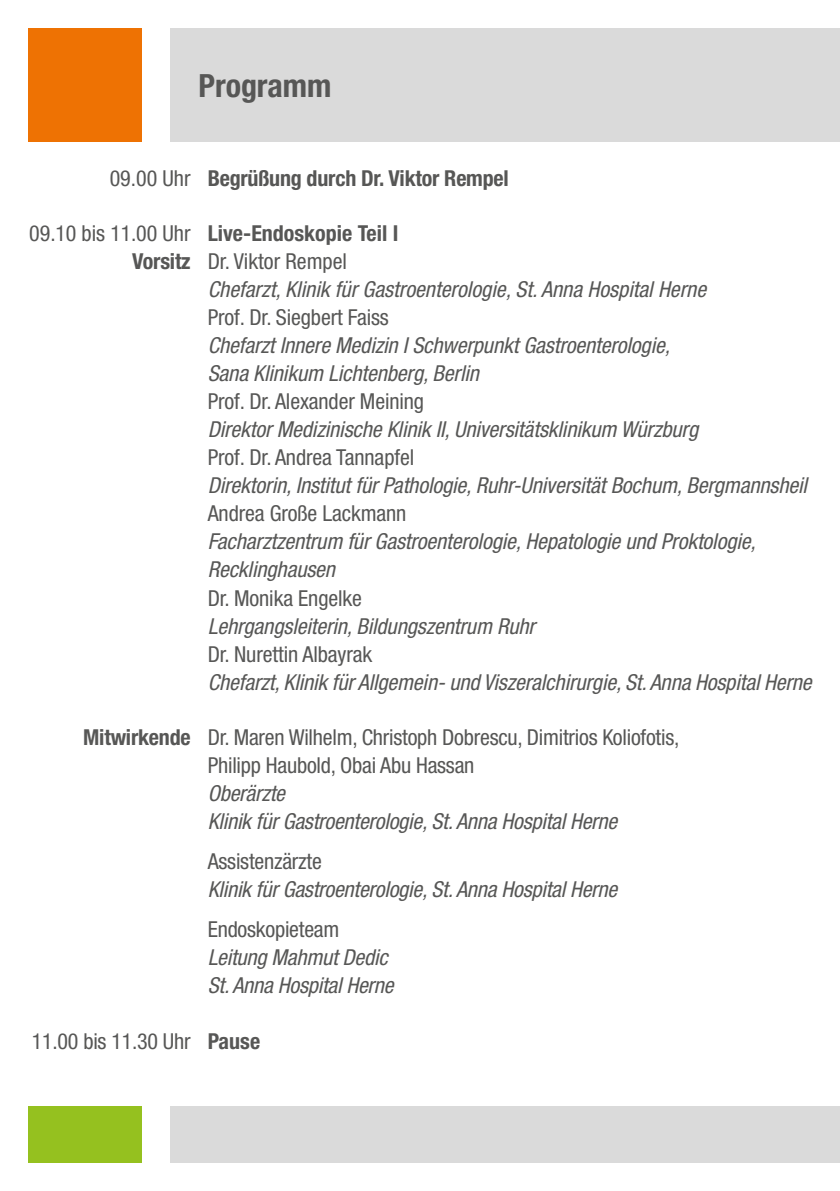
<style>
.page{position:relative;width:840px;height:1191px;background:#fff}
.page>*{position:absolute;margin:0;border:0;box-sizing:border-box;transform-origin:0 0}
.t1{font:700 condensed 32px "Helvetica Neue LT Std";letter-spacing:-.005em;color:#575756}
.t2{font:italic condensed 22px/28px "Helvetica Neue LT Std";letter-spacing:-.005em;color:#575756}
.t3{font:condensed 22px/28px "Helvetica Neue LT Std";letter-spacing:-.005em;color:#575756}
.t4{font:700 condensed 22px "Helvetica Neue LT Std";letter-spacing:-.01em;color:#575756}
.s1{font-weight:400}
.s2{font-weight:700}
</style>
<div class="page">
<div style="left:28px;top:28px;width:114px;height:114px;background:#ee7203"></div>
<div style="left:170px;top:28px;width:669px;height:114px;background:#dadada"></div>
<div style="left:28px;top:1106px;width:114px;height:56px;background:#95c11f"></div>
<div style="left:170px;top:1106px;width:669px;height:56px;background:#dadada"></div>
<h1 class="t1" style="left:198px;top:66px;width:134px">Programm</h1>
<p class="t4" style="left:110px;top:165px;width:400px"><span class="s1">09.00 Uhr</span> Begrüßung durch Dr. Viktor Rempel</p>
<p class="t3" style="left:29px;top:219px;width:163px">09.10 bis 11.00 Uhr</p>
<p class="t4" style="left:132px;top:248px;width:60px">Vorsitz</p>
<p class="t4" style="left:207px;top:220px;width:192px">Live-Endoskopie Teil I</p>
<p class="t3" style="left:207px;top:247px;width:141px">Dr. Viktor Rempel</p>
<p class="t2" style="left:207px;top:276px;width:499px">Chefarzt, Klinik für Gastroenterologie, St. Anna Hospital Herne</p>
<p class="t3" style="left:207px;top:303px;width:183px">Prof. Dr. Siegbert Faiss</p>
<p class="t2" style="left:207px;top:332px;width:463px">Chefarzt Innere Medizin I Schwerpunkt Gastroenterologie,<br>Sana Klinikum Lichtenberg, Berlin</p>
<p class="t3" style="left:207px;top:387px;width:218px">Prof. Dr. Alexander Meining</p>
<p class="t2" style="left:207px;top:416px;width:491px">Direktor Medizinische Klinik II, Universitätsklinikum Würzburg</p>
<p class="t3" style="left:207px;top:443px;width:208px">Prof. Dr. Andrea Tannapfel</p>
<p class="t2" style="left:207px;top:472px;width:600px">Direktorin, Institut für Pathologie, Ruhr-Universität Bochum, Bergmannsheil</p>
<p class="t3" style="left:207px;top:499px;width:200px">Andrea Große Lackmann</p>
<p class="t2" style="left:207px;top:528px;width:549px">Facharztzentrum für Gastroenterologie, Hepatologie und Proktologie,<br>Recklinghausen</p>
<p class="t3" style="left:207px;top:583px;width:156px">Dr. Monika Engelke</p>
<p class="t2" style="left:207px;top:612px;width:328px">Lehrgangsleiterin, Bildungszentrum Ruhr</p>
<p class="t3" style="left:207px;top:639px;width:166px">Dr. Nurettin Albayrak</p>
<p class="t2" style="left:207px;top:668px;width:605px">Chefarzt, Klinik für Allgemein- und Viszeralchirurgie, St. Anna Hospital Herne</p>
<p class="t3" style="left:207px;top:723px;width:473px;text-indent:-124px"><span class="s2">Mitwirkende</span> Dr. Maren Wilhelm, Christoph Dobrescu, Dimitrios Koliofotis,<br>Philipp Haubold, Obai Abu Hassan</p>
<p class="t2" style="left:207px;top:779px;width:411px">Oberärzte<br>Klinik für Gastroenterologie, St. Anna Hospital Herne</p>
<p class="t3" style="left:207px;top:847px;width:116px">Assistenzärzte</p>
<p class="t2" style="left:207px;top:875px;width:411px">Klinik für Gastroenterologie, St. Anna Hospital Herne</p>
<p class="t3" style="left:207px;top:915px;width:133px">Endoskopieteam</p>
<p class="t2" style="left:207px;top:943px;width:187px">Leitung Mahmut Dedic<br>St. Anna Hospital Herne</p>
<p class="t3" style="left:32px;top:1026px;width:230px">11.00 bis 11.30 Uhr <span class="s2">Pause</span></p>
</div>
